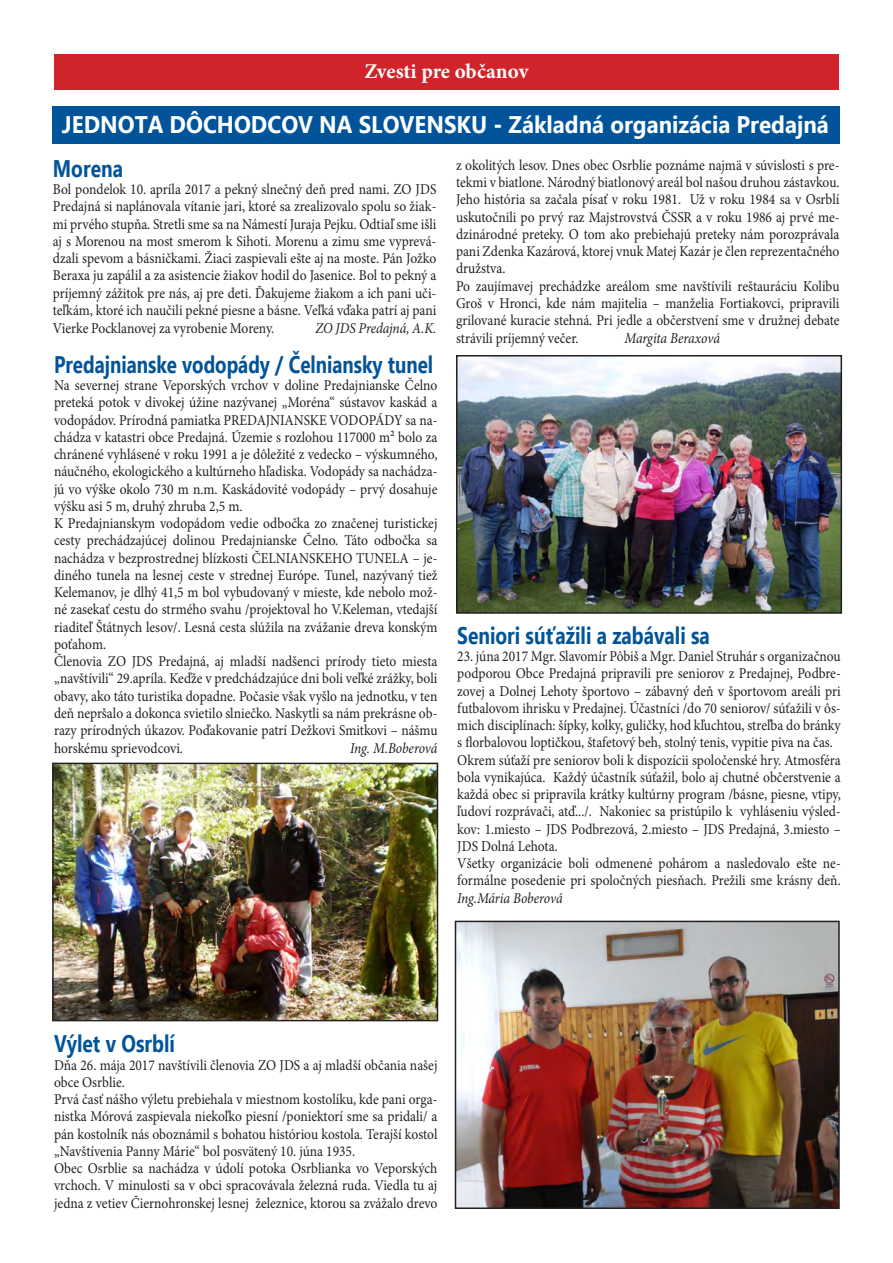
<style>
.page{position:relative;width:893px;height:1263px;background:#fff}
.page>*{position:absolute;margin:0;border:0;box-sizing:border-box;transform-origin:0 0}
.t1{font:700 24px "Ebrima";color:#fff;scale:.93 1}
.t2{font:700 24px "Ebrima";color:#015499;scale:.8 1}
.t3{font:700 24px "Ebrima";color:#015499;scale:.78 1}
.t4{font:700 21px "Minion Pro";letter-spacing:-.005em;color:#fff}
.t5{font:15px/17.2px "Minion Pro";color:#231f20;scale:.9 1}
.t6{font:italic 15px "Minion Pro";letter-spacing:-.005em;color:#231f20;scale:.9 1}
</style>
<div class="page">
<div style="left:54px;top:54px;width:785px;height:36px;background:#d1232a"></div>
<div style="left:53px;top:106px;width:787px;height:38px;background:#015499"></div>
<img style="left:459px;top:358px;width:380px;height:253px">
<div style="left:456px;top:355px;width:386px;height:259px;border:2px solid #231f20"></div>
<img style="left:55px;top:766px;width:380px;height:252px">
<div style="left:52px;top:763px;width:386px;height:258px;border:2px solid #231f20"></div>
<img style="left:458px;top:924px;width:379px;height:282px">
<div style="left:455px;top:921px;width:385px;height:288px;border:2px solid #231f20"></div>
<h2 class="t4" style="left:364px;top:57px;width:165px">Zvesti pre občanov</h2>
<h1 class="t1" style="left:62px;top:107px;width:28px">Jedno</h1>
<h1 class="t1" style="left:135px;top:107px;width:125px">ta dôchodcov</h1>
<h1 class="t1" style="left:319px;top:107px;width:85px">na Slovens</h1>
<h1 class="t1" style="left:457px;top:107px;width:402px">ku - Základná organizácia Predajná</h1>
<h1 class="t2" style="left:53px;top:150px;width:89px">Morena</h1>
<p class="t5" style="left:53px;top:181px;width:428px;text-align:justify">Bol pondelok 10. apríla 2017 a pekný slnečný deň pred nami. ZO JDS Predajná si naplánovala vítanie jari, ktoré sa zrealizovalo spolu so žiak&shy;mi prvého stupňa. Stretli sme sa na Námestí Juraja Pejku. Odtiaľ sme išli aj s Morenou na most smerom k Sihoti. Morenu a zimu sme vyprevá&shy;dzali spevom a básničkami. Žiaci zaspievali ešte aj na moste. Pán Jožko Beraxa ju zapálil a za asistencie žiakov hodil do Jasenice. Bol to pekný a príjemný zážitok pre nás, aj pre deti. Ďakujeme žiakom a ich pani uči&shy;teľkám, ktoré ich naučili pekné piesne a básne. Veľká vďaka patrí aj pani Vierke Pocklanovej za vyrobenie Moreny.</p>
<p class="t6" style="left:316px;top:318px;width:136px">ZO JDS Predajná, A.K.</p>
<h1 class="t3" style="left:54px;top:346px;width:488px">Predajnianske vodopády / Čelniansky tunel</h1>
<p class="t5" style="left:54px;top:377px;width:428px">Na severnej strane Veporských vrchov v doline Predajnianske Čelno preteká potok v divokej úžine nazývanej „Moréna“ sústavov kaskád a vodopádov. Prírodná pamiatka PREDAJNIANSKE VODOPÁDY sa na&shy;chádza v katastri obce Predajná. Územie s rozlohou 117000 m² bolo za chránené vyhlásené v roku 1991 a je dôležité z vedecko – výskumného, náučného, ekologického a kultúrneho hľadiska. Vodopády sa nachádza&shy;jú vo výške okolo 730 m n.m. Kaskádovité vodopády – prvý dosahuje výšku asi 5 m, druhý zhruba 2,5 m.<br>K Predajnianskym vodopádom vedie odbočka zo značenej turistickej cesty prechádzajúcej dolinou Predajnianske Čelno. Táto odbočka sa nachádza v bezprostrednej blízkosti ČELNIANSKEHO TUNELA – je&shy;diného tunela na lesnej ceste v strednej Európe. Tunel, nazývaný tiež Kelemanov, je dlhý 41,5 m bol vybudovaný v mieste, kde nebolo mož&shy;né zasekať cestu do strmého svahu /projektoval ho V.Keleman, vtedajší riaditeľ Štátnych lesov/. Lesná cesta slúžila na zvážanie dreva konským poťahom.<br>Členovia ZO JDS Predajná, aj mladší nadšenci prírody tieto miesta „navštívili“ 29.apríla. Keďže v predchádzajúce dni boli veľké zrážky, boli obavy, ako táto turistika dopadne. Počasie však vyšlo na jednotku, v ten deň nepršalo a dokonca svietilo slniečko. Naskytli sa nám prekrásne ob&shy;razy prírodných úkazov. Poďakovanie patrí Dežkovi Smitkovi – nášmu horskému sprievodcovi.</p>
<p class="t6" style="left:350px;top:738px;width:98px">Ing. M.Boberová</p>
<p class="t5" style="left:456px;top:156px;width:428px">z okolitých lesov. Dnes obec Osrblie poznáme najmä v súvislosti s pre&shy;tekmi v biatlone. Národný biatlonový areál bol našou druhou zástavkou.<br>Jeho história sa začala písať v roku 1981. Už v roku 1984 sa v Osrblí uskutočnili po prvý raz Majstrovstvá ČSSR a v roku 1986 aj prvé me&shy;dzinárodné preteky. O tom ako prebiehajú preteky nám porozprávala pani Zdenka Kazárová, ktorej vnuk Matej Kazár je člen reprezentačného družstva.<br>Po zaujímavej prechádzke areálom sme navštívili reštauráciu Kolibu Groš v Hronci, kde nám majitelia – manželia Fortiakovci, pripravili grilované kuracie stehná. Pri jedle a občerstvení sme v družnej debate strávili príjemný večer.</p>
<p class="t6" style="left:625px;top:328px;width:108px">Margita Beraxová</p>
<h1 class="t2" style="left:457px;top:618px;width:317px">Seniori súťažili a zabávali sa</h1>
<p class="t5" style="left:457px;top:648px;width:428px">23. júna 2017 Mgr. Slavomír Pôbiš a Mgr. Daniel Struhár s organizačnou podporou Obce Predajná pripravili pre seniorov z Predajnej, Podbre&shy;zovej a Dolnej Lehoty športovo – zábavný deň v športovom areáli pri futbalovom ihrisku v Predajnej. Účastníci /do 70 seniorov/ súťažili v ôs&shy;mich disciplínach: šípky, kolky, guličky, hod kľuchtou, streľba do bránky s florbalovou loptičkou, štafetový beh, stolný tenis, vypitie piva na čas.<br>Okrem súťaží pre seniorov boli k dispozícii spoločenské hry. Atmosféra bola vynikajúca. Každý účastník súťažil, bolo aj chutné občerstvenie a každá obec si pripravila krátky kultúrny program /básne, piesne, vtipy, ľudoví rozprávači, atď.../. Nakoniec sa pristúpilo k vyhláseniu výsled&shy;kov: 1.miesto – JDS Podbrezová, 2.miesto – JDS Predajná, 3.miesto – JDS Dolná Lehota.<br>Všetky organizácie boli odmenené pohárom a nasledovalo ešte ne&shy;formálne posedenie pri spoločných piesňach. Prežili sme krásny deň.</p>
<p class="t6" style="left:457px;top:888px;width:119px">Ing.Mária Boberová</p>
<h1 class="t2" style="left:54px;top:1026px;width:153px">Výlet v Osrblí</h1>
<p class="t5" style="left:54px;top:1056px;width:428px">Dňa 26. mája 2017 navštívili členovia ZO JDS a aj mladší občania našej obce Osrblie.<br>Prvá časť nášho výletu prebiehala v miestnom kostolíku, kde pani orga&shy;nistka Mórová zaspievala niekoľko piesní /poniektorí sme sa pridali/ a pán kostolník nás oboznámil s bohatou históriou kostola. Terajší kostol „Navštívenia Panny Márie“ bol posvätený 10. júna 1935.<br>Obec Osrblie sa nachádza v údolí potoka Osrblianka vo Veporských vrchoch. V minulosti sa v obci spracovávala železná ruda. Viedla tu aj jedna z vetiev Čiernohronskej lesnej železnice, ktorou sa zvážalo drevo</p>
</div>
